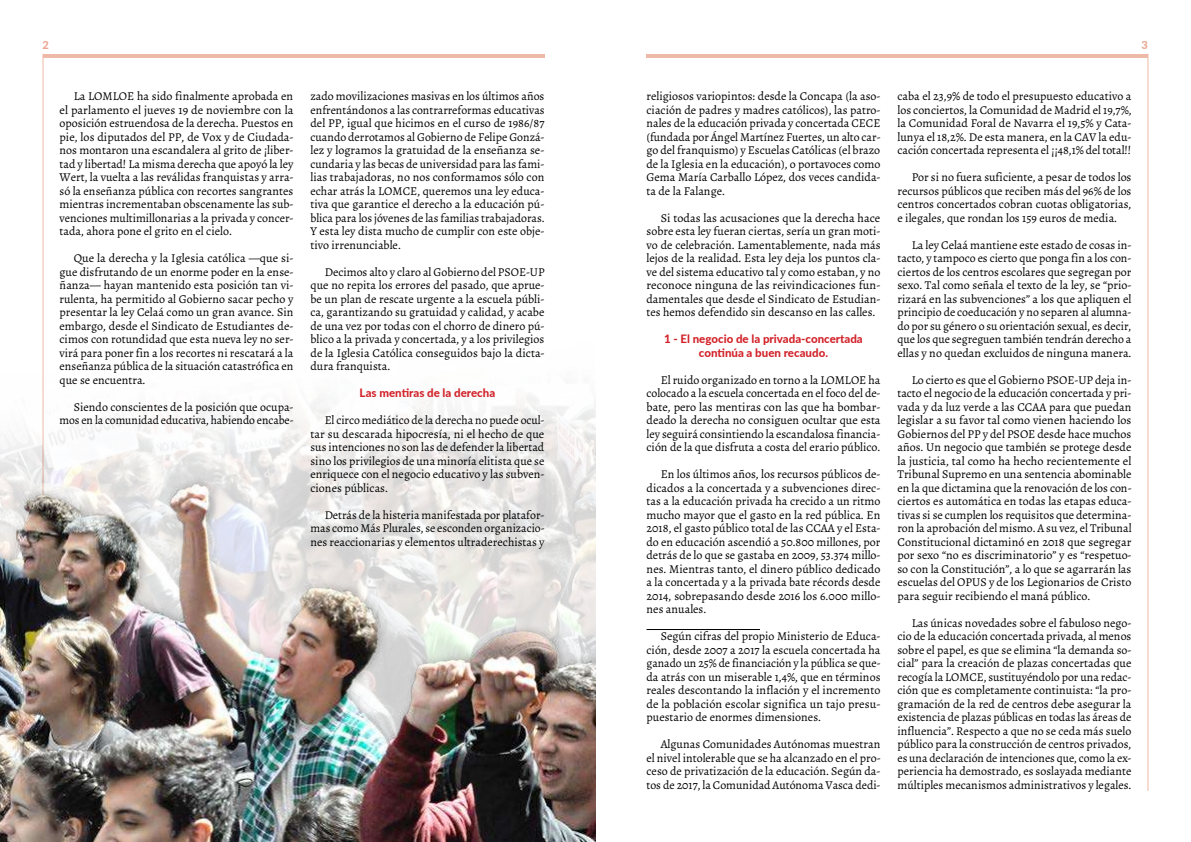
<style>
.page{position:relative;width:1191px;height:842px;background:#fff}
.page>*{position:absolute;margin:0;border:0;box-sizing:border-box;transform-origin:0 0}
.t1{font:12px/13.5px "Alegreya";color:#000;text-align:justify}
.t2{font:800 11.5px/13.5px "Lato";color:#d2232a;text-align:center}
.t3{font:800 11px "Lato";color:#eaa68f}
</style>
<div class="page">
<hr style="left:43px;top:54px;width:501px;height:3px;background:#eebaa7">
<hr style="left:646px;top:54px;width:502px;height:3px;background:#eebaa7">
<hr style="left:43px;top:54px;width:1px;height:737px;background:#eebaa7">
<hr style="left:1147px;top:54px;width:1px;height:737px;background:#eebaa7">
<img style="left:0;top:288px;width:595px;height:554px">
<hr style="left:646px;top:629px;width:114px;height:1px;background:#000">
<p class="t3" style="left:43px;top:37px;width:8px">2</p>
<p class="t3" style="left:1141px;top:37px;width:8px">3</p>
<p class="t1" style="left:60px;top:89px;width:235px;text-indent:14px">La LOMLOE ha sido finalmente aprobada en el parlamento el jueves 19 de noviembre con la oposición estruendosa de la derecha. Puestos en pie, los diputados del PP, de Vox y de Ciudada&shy;nos montaron una escandalera al grito de ¡liber&shy;tad y libertad! La misma derecha que apoyó la ley Wert, la vuelta a las reválidas franquistas y arra&shy;só la enseñanza pública con recortes sangrantes mientras incrementaban obscenamente las sub&shy;venciones multimillonarias a la privada y concer&shy;tada, ahora pone el grito en el cielo.</p>
<p class="t1" style="left:60px;top:251px;width:236px;text-indent:14px">Que la derecha y la Iglesia católica —que si&shy;gue disfrutando de un enorme poder en la ense&shy;ñanza— hayan mantenido esta posición tan vi&shy;rulenta, ha permitido al Gobierno sacar pecho y presentar la ley Celaá como un gran avance. Sin embargo, desde el Sindicato de Estudiantes de&shy;cimos con rotundidad que esta nueva ley no ser&shy;virá para poner fin a los recortes ni rescatará a la enseñanza pública de la situación catastrófica en que se encuentra.</p>
<p class="t1" style="left:60px;top:400px;width:235px;text-align:right">Siendo conscientes de la posición que ocupa&shy;mos en la comunidad educativa, habiendo encabe-</p>
<p class="t1" style="left:310px;top:89px;width:235px">zado movilizaciones masivas en los últimos años enfrentándonos a las contrarreformas educativas del PP, igual que hicimos en el curso de 1986/87 cuando derrotamos al Gobierno de Felipe Gonzá&shy;lez y logramos la gratuidad de la enseñanza se&shy;cundaria y las becas de universidad para las fami&shy;lias trabajadoras, no nos conformamos sólo con echar atrás la LOMCE, queremos una ley educa&shy;tiva que garantice el derecho a la educación pú&shy;blica para los jóvenes de las familias trabajadoras.<br>Y esta ley dista mucho de cumplir con este obje&shy;tivo irrenunciable.</p>
<p class="t1" style="left:310px;top:265px;width:236px;text-indent:14px">Decimos alto y claro al Gobierno del PSOE-UP que no repita los errores del pasado, que aprue&shy;be un plan de rescate urgente a la escuela públi&shy;ca, garantizando su gratuidad y calidad, y acabe de una vez por todas con el chorro de dinero pú&shy;blico a la privada y concertada, y a los privilegios de la Iglesia Católica conseguidos bajo la dicta&shy;dura franquista.</p>
<p class="t2" style="left:360px;top:386px;width:137px">Las mentiras de la derecha</p>
<p class="t1" style="left:310px;top:413px;width:235px;text-indent:14px">El circo mediático de la derecha no puede ocul&shy;tar su descarada hipocresía, ni el hecho de que sus intenciones no son las de defender la libertad sino los privilegios de una minoría elitista que se enriquece con el negocio educativo y las subven&shy;ciones públicas.</p>
<p class="t1" style="left:310px;top:508px;width:235px;text-indent:14px">Detrás de la histeria manifestada por platafor&shy;mas como Más Plurales, se esconden organizacio&shy;nes reaccionarias y elementos ultraderechistas y</p>
<p class="t1" style="left:646px;top:89px;width:235px">religiosos variopintos: desde la Concapa (la aso&shy;ciación de padres y madres católicos), las patro&shy;nales de la educación privada y concertada CECE (fundada por Ángel Martínez Fuertes, un alto car&shy;go del franquismo) y Escuelas Católicas (el brazo de la Iglesia en la educación), o portavoces como Gema María Carballo López, dos veces candida&shy;ta de la Falange.</p>
<p class="t1" style="left:646px;top:211px;width:235px;text-indent:14px">Si todas las acusaciones que la derecha hace sobre esta ley fueran ciertas, sería un gran moti&shy;vo de celebración. Lamentablemente, nada más lejos de la realidad. Esta ley deja los puntos cla&shy;ve del sistema educativo tal y como estaban, y no reconoce ninguna de las reivindicaciones fun&shy;damentales que desde el Sindicato de Estudian&shy;tes hemos defendido sin descanso en las calles.</p>
<p class="t2" style="left:664px;top:332px;width:200px">1 - El negocio de la privada-concertada continúa a buen recaudo.</p>
<p class="t1" style="left:646px;top:373px;width:235px;text-indent:14px">El ruido organizado en torno a la LOMLOE ha colocado a la escuela concertada en el foco del de&shy;bate, pero las mentiras con las que ha bombar&shy;deado la derecha no consiguen ocultar que esta ley seguirá consintiendo la escandalosa financia&shy;ción de la que disfruta a costa del erario público.</p>
<p class="t1" style="left:646px;top:467px;width:235px;text-indent:14px">En los últimos años, los recursos públicos de&shy;dicados a la concertada y a subvenciones direc&shy;tas a la educación privada ha crecido a un ritmo mucho mayor que el gasto en la red pública. En 2018, el gasto público total de las CCAA y el Esta&shy;do en educación ascendió a 50.800 millones, por detrás de lo que se gastaba en 2009, 53.374 millo&shy;nes. Mientras tanto, el dinero público dedicado a la concertada y a la privada bate récords desde 2014, sobrepasando desde 2016 los 6.000 millo&shy;nes anuales.</p>
<p class="t1" style="left:646px;top:629px;width:235px;text-indent:14px">Según cifras del propio Ministerio de Educa&shy;ción, desde 2007 a 2017 la escuela concertada ha ganado un 25% de financiación y la pública se que&shy;da atrás con un miserable 1,4%, que en términos reales descontando la inflación y el incremento de la población escolar significa un tajo presu&shy;puestario de enormes dimensiones.</p>
<p class="t1" style="left:646px;top:737px;width:236px;text-indent:14px">Algunas Comunidades Autónomas muestran el nivel intolerable que se ha alcanzado en el pro&shy;ceso de privatización de la educación. Según da&shy;tos de 2017, la Comunidad Autónoma Vasca dedi-</p>
<p class="t1" style="left:897px;top:89px;width:235px">caba el 23,9% de todo el presupuesto educativo a los conciertos, la Comunidad de Madrid el 19,7%, la Comunidad Foral de Navarra el 19,5% y Cata&shy;lunya el 18,2%. De esta manera, en la CAV la edu&shy;cación concertada representa el ¡¡48,1% del total!!</p>
<p class="t1" style="left:897px;top:170px;width:235px;text-indent:14px">Por si no fuera suficiente, a pesar de todos los recursos públicos que reciben más del 96% de los centros concertados cobran cuotas obligatorias, e ilegales, que rondan los 159 euros de media.</p>
<p class="t1" style="left:897px;top:238px;width:235px;text-indent:14px">La ley Celaá mantiene este estado de cosas in&shy;tacto, y tampoco es cierto que ponga fin a los con&shy;ciertos de los centros escolares que segregan por sexo. Tal como señala el texto de la ley, se “prio&shy;rizará en las subvenciones” a los que apliquen el principio de coeducación y no separen al alumna&shy;do por su género o su orientación sexual, es decir, que los que segreguen también tendrán derecho a ellas y no quedan excluidos de ninguna manera.</p>
<p class="t1" style="left:897px;top:373px;width:235px;text-indent:14px">Lo cierto es que el Gobierno PSOE-UP deja in&shy;tacto el negocio de la educación concertada y pri&shy;vada y da luz verde a las CCAA para que puedan legislar a su favor tal como vienen haciendo los Gobiernos del PP y del PSOE desde hace muchos años. Un negocio que también se protege desde la justicia, tal como ha hecho recientemente el Tribunal Supremo en una sentencia abominable en la que dictamina que la renovación de los con&shy;ciertos es automática en todas las etapas educa&shy;tivas si se cumplen los requisitos que determina&shy;ron la aprobación del mismo. A su vez, el Tribunal Constitucional dictaminó en 2018 que segregar por sexo “no es discriminatorio” y es “respetuo&shy;so con la Constitución”, a lo que se agarrarán las escuelas del OPUS y de los Legionarios de Cristo para seguir recibiendo el maná público.</p>
<p class="t1" style="left:897px;top:616px;width:235px;text-indent:14px">Las únicas novedades sobre el fabuloso nego&shy;cio de la educación concertada privada, al menos sobre el papel, es que se elimina “la demanda so&shy;cial” para la creación de plazas concertadas que recogía la LOMCE, sustituyéndolo por una redac&shy;ción que es completamente continuista: “la pro&shy;gramación de la red de centros debe asegurar la existencia de plazas públicas en todas las áreas de influencia”. Respecto a que no se ceda más suelo público para la construcción de centros privados, es una declaración de intenciones que, como la ex&shy;periencia ha demostrado, es soslayada mediante múltiples mecanismos administrativos y legales.</p>
</div>
